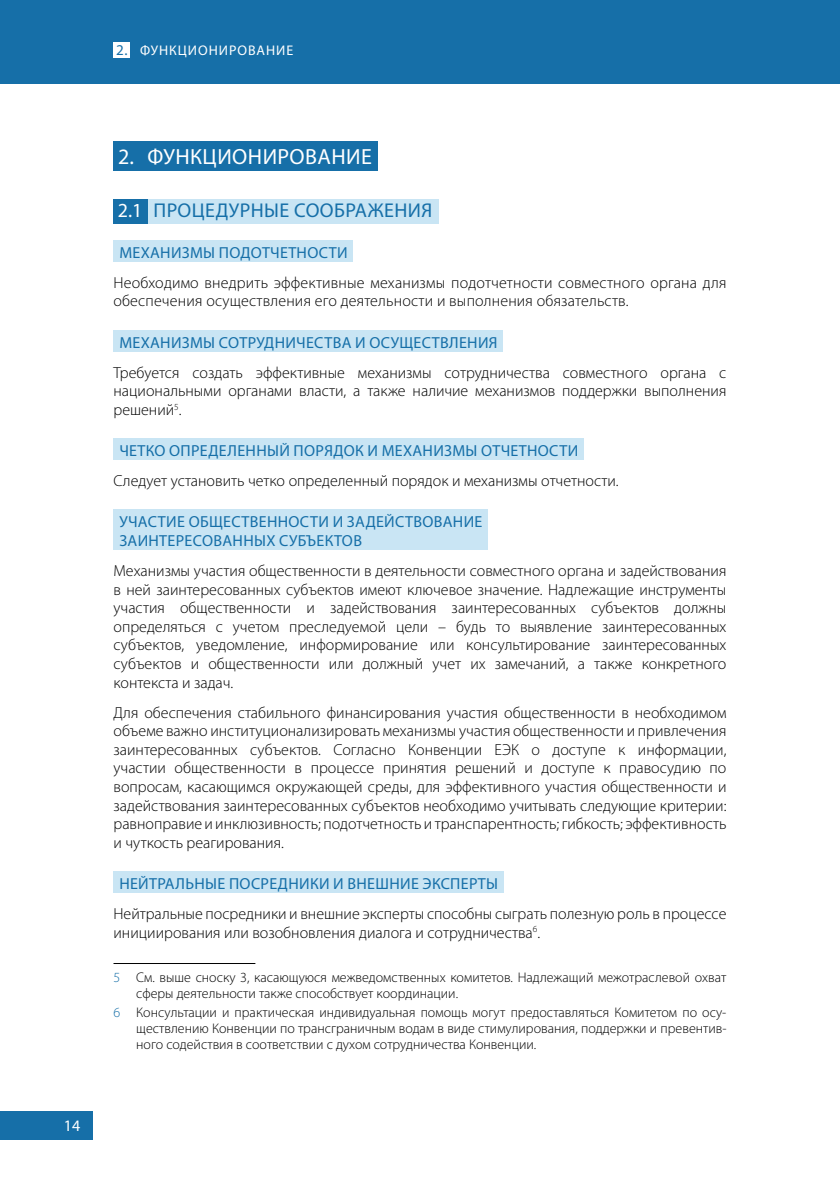
<style>
.page{position:relative;width:840px;height:1191px;background:#fff}
.page>*{position:absolute;margin:0;border:0;box-sizing:border-box;transform-origin:0 0}
.t1{font:22px "Myriad Pro";letter-spacing:.02em;color:#fff}
.t2{font:20px "Myriad Pro";letter-spacing:.02em;color:#166fa8}
.t3{font:300 16px/18.6px "Myriad Pro";color:#000;text-align:justify}
.t4{font:16px/18.6px "Myriad Pro";letter-spacing:.02em;color:#166fa8}
.t5{font:16px "Myriad Pro";color:#fff}
.t6{font:300 14px/16px "Myriad Pro";color:#000}
.t7{font:14px "Myriad Pro";letter-spacing:.07em;color:#fff}
.s1{font-size:15px;color:#166fa8}
.s2{color:#fff}
.s3{color:#166fa8}
</style>
<div class="page">
<div style="left:0;top:1111px;width:92px;height:29px;background:#166fa8"></div>
<div style="left:0;top:0;width:839px;height:84px;background:#166fa8"></div>
<div style="left:113px;top:42px;width:17px;height:16px;background:#fff"></div>
<div style="left:113px;top:199px;width:34px;height:24px;background:#166fa8"></div>
<div style="left:147px;top:199px;width:291px;height:24px;background:#c9e5f4"></div>
<div style="left:113px;top:142px;width:265px;height:29px;background:#166fa8"></div>
<div style="left:113px;top:240px;width:240px;height:22px;background:#c9e5f4"></div>
<div style="left:113px;top:330px;width:390px;height:22px;background:#c9e5f4"></div>
<div style="left:113px;top:438px;width:470px;height:22px;background:#c9e5f4"></div>
<div style="left:113px;top:510px;width:375px;height:40px;background:#c9e5f4"></div>
<div style="left:113px;top:871px;width:390px;height:22px;background:#c9e5f4"></div>
<hr style="left:113px;top:963px;width:142px;height:1px;background:#000">
<p class="t7" style="left:116px;top:42px;width:179px"><span class="s1">2.</span> ФУНКЦИОНИРОВАНИЕ</p>
<p class="t5" style="left:64px;top:1115px;width:18px">14</p>
<h1 class="t1" style="left:118px;top:143px;width:255px">2. ФУНКЦИОНИРОВАНИЕ</h1>
<p class="t2" style="left:118px;top:197px;width:316px"><span class="s2">2.1</span> ПРОЦЕДУРНЫЕ СООБРАЖЕНИЯ</p>
<p class="t4" style="left:119px;top:243px;width:230px">МЕХАНИЗМЫ ПОДОТЧЕТНОСТИ</p>
<p class="t3" style="left:113px;top:273px;width:614px">Необходимо внедрить эффективные механизмы подотчетности совместного органа для обеспечения осуществления его деятельности и выполнения обязательств.</p>
<p class="t4" style="left:119px;top:333px;width:379px">МЕХАНИЗМЫ СОТРУДНИЧЕСТВА И ОСУЩЕСТВЛЕНИЯ</p>
<p class="t3" style="left:113px;top:363px;width:614px">Требуется создать эффективные механизмы сотрудничества совместного органа с национальными органами власти, а также наличие механизмов поддержки выполнения решений<sup>5</sup>.</p>
<p class="t4" style="left:119px;top:441px;width:460px">ЧЕТКО ОПРЕДЕЛЕННЫЙ ПОРЯДОК И МЕХАНИЗМЫ ОТЧЕТНОСТИ</p>
<p class="t3" style="left:113px;top:471px;width:506px">Следует установить четко определенный порядок и механизмы отчетности.</p>
<p class="t4" style="left:119px;top:512px;width:364px">УЧАСТИЕ ОБЩЕСТВЕННОСТИ И ЗАДЕЙСТВОВАНИЕ<br>ЗАИНТЕРЕСОВАННЫХ СУБЪЕКТОВ</p>
<p class="t3" style="left:113px;top:561px;width:614px">Механизмы участия общественности в деятельности совместного органа и задействования в ней заинтересованных субъектов имеют ключевое значение. Надлежащие инструменты участия общественности и задействования заинтересованных субъектов должны определяться с учетом преследуемой цели – будь то выявление заинтересованных субъектов, уведомление, информирование или консультирование заинтересованных субъектов и общественности или должный учет их замечаний, а также конкретного контекста и задач.</p>
<p class="t3" style="left:113px;top:703px;width:614px">Для обеспечения стабильного финансирования участия общественности в необходимом объеме важно институционализировать механизмы участия общественности и привлечения заинтересованных субъектов. Согласно Конвенции ЕЭК о доступе к информации, участии общественности в процессе принятия решений и доступе к правосудию по вопросам, касающимся окружающей среды, для эффективного участия общественности и задействования заинтересованных субъектов необходимо учитывать следующие критерии: равноправие и инклюзивность; подотчетность и транспарентность; гибкость; эффективность и чуткость реагирования.</p>
<p class="t4" style="left:119px;top:874px;width:380px">НЕЙТРАЛЬНЫЕ ПОСРЕДНИКИ И ВНЕШНИЕ ЭКСПЕРТЫ</p>
<p class="t3" style="left:113px;top:904px;width:614px">Нейтральные посредники и внешние эксперты способны сыграть полезную роль в процессе инициирования или возобновления диалога и сотрудничества<sup>6</sup>.</p>
<p class="t6" style="left:136px;top:969px;width:591px;text-indent:-23px"><span class="s3">5</span> См. выше сноску 3, касающуюся межведомственных комитетов. Надлежащий межотраслевой охват сферы деятельности также способствует координации.</p>
<p class="t6" style="left:136px;top:1004px;width:591px;text-align:justify;text-indent:-23px"><span class="s3">6</span> Консультации и практическая индивидуальная помощь могут предоставляться Комитетом по осу&shy;ществлению Конвенции по трансграничным водам в виде стимулирования, поддержки и превентив&shy;ного содействия в соответствии с духом сотрудничества Конвенции.</p>
</div>
